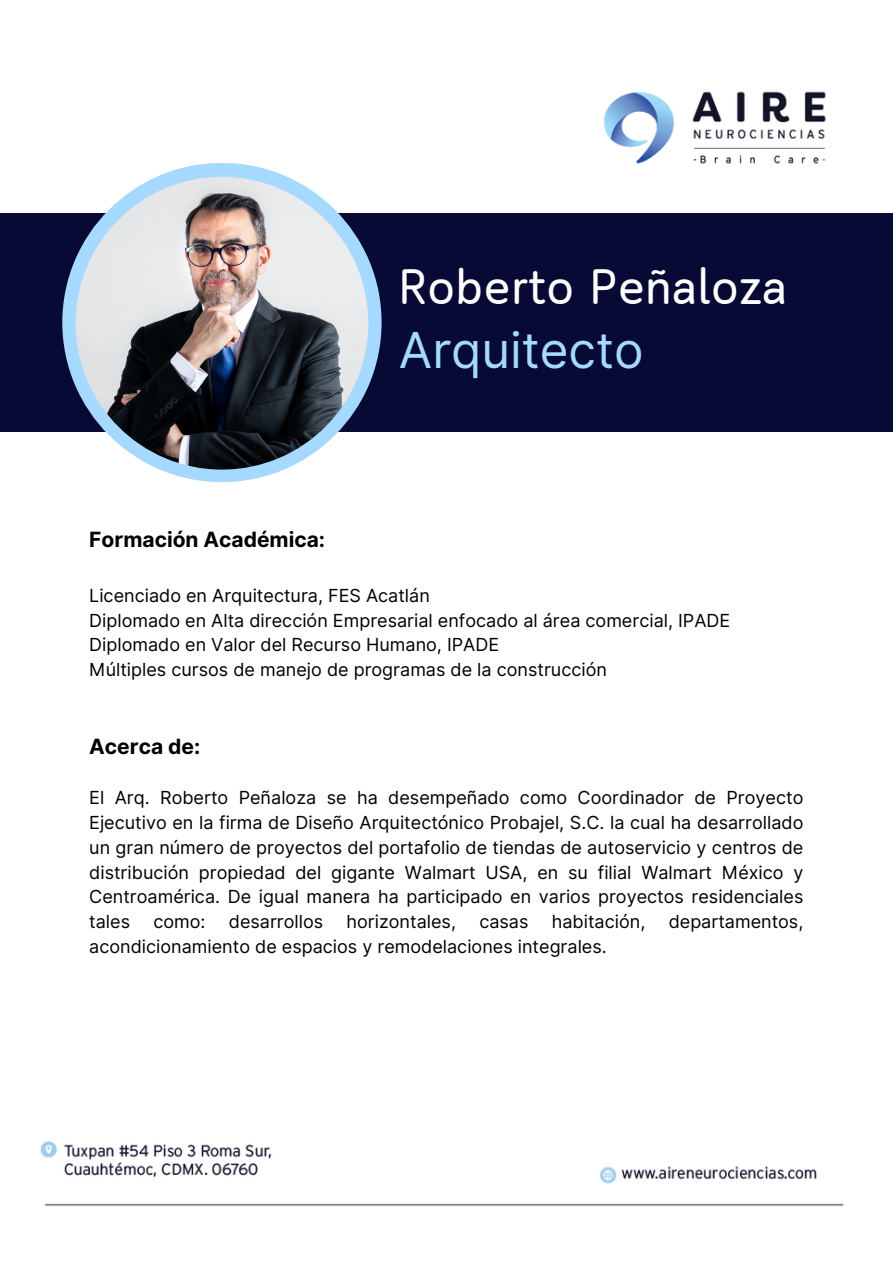
<style>
.page{position:relative;width:893px;height:1264px;background:#fff}
.page>*{position:absolute;margin:0;border:0;box-sizing:border-box;transform-origin:0 0}
.t1{font:49.5px "Cloud Soft";color:#fff}
.t2{font:49.5px "Inter";color:#a5d9ff}
.t3{font:700 21px "Inter";color:#000}
.t4{font:18px/24.8px "Inter";color:#000;text-align:justify}
</style>
<div class="page">
<img style="left:0;top:91px;width:892px;height:1115px">
<div style="left:0;top:213px;width:892px;height:218px;background:#060a35"></div>
<div style="left:62px;top:163px;width:319px;height:319px;background:#a5d9ff;border-radius:50%"></div>
<img style="left:75px;top:177px;width:293px;height:292px;border-radius:50%">
<p class="t3" style="left:89px;top:526px;width:237px">Formación Académica:</p>
<p class="t1" style="left:399px;top:258px;width:390px">Roberto Peñaloza</p>
<p class="t2" style="left:399px;top:320px;width:246px">Arquitecto</p>
<p class="t4" style="left:89px;top:583px;width:342px">Licenciado en Arquitectura, FES Acatlán</p>
<p class="t4" style="left:89px;top:607px;width:642px">Diplomado en Alta dirección Empresarial enfocado al área comercial, IPADE</p>
<p class="t4" style="left:89px;top:632px;width:411px">Diplomado en Valor del Recurso Humano, IPADE</p>
<p class="t4" style="left:89px;top:657px;width:519px">Múltiples cursos de manejo de programas de la construcción</p>
<p class="t3" style="left:89px;top:733px;width:112px">Acerca de:</p>
<p class="t4" style="left:89px;top:785px;width:715px">El Arq. Roberto Peñaloza se ha desempeñado como Coordinador de Proyecto Ejecutivo en la firma de Diseño Arquitectónico Probajel, S.C. la cual ha desarrollado un gran número de proyectos del portafolio de tiendas de autoservicio y centros de distribución propiedad del gigante Walmart USA, en su filial Walmart México y Centroamérica. De igual manera ha participado en varios proyectos residenciales tales</p>
<p class="t4" style="left:153px;top:909px;width:54px">como:</p>
<p class="t4" style="left:229px;top:909px;width:96px">desarrollos</p>
<p class="t4" style="left:346px;top:909px;width:111px">horizontales,</p>
<p class="t4" style="left:479px;top:909px;width:51px">casas</p>
<p class="t4" style="left:552px;top:909px;width:95px">habitación,</p>
<p class="t4" style="left:668px;top:909px;width:136px">departamentos,</p>
<p class="t4" style="left:89px;top:933px;width:519px">acondicionamiento de espacios y remodelaciones integrales.</p>
</div>
